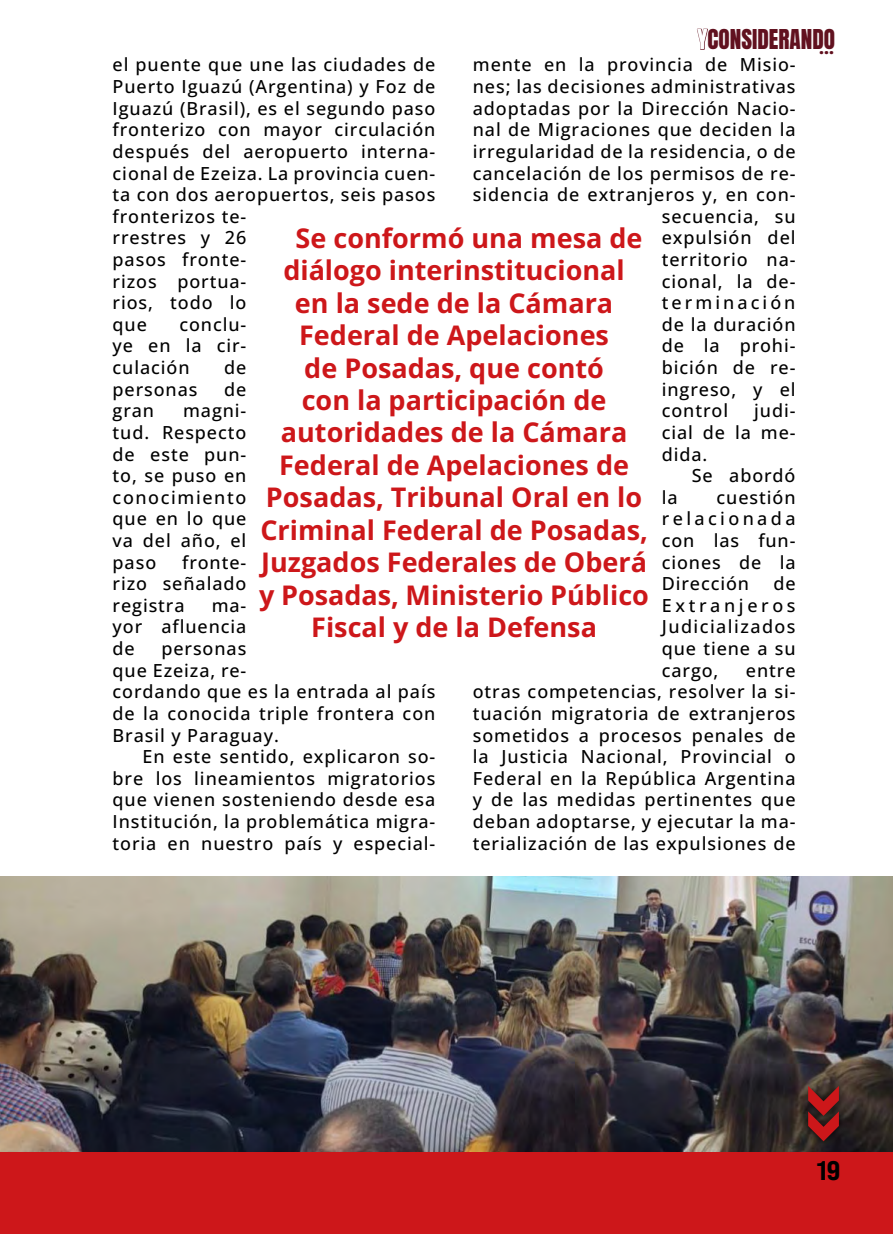
<style>
.page{position:relative;width:893px;height:1234px;background:#fff}
.page>*{position:absolute;margin:0;border:0;box-sizing:border-box;transform-origin:0 0}
.t1{font:700 27px "Open Sans";color:#cd171a}
.t2{font:800 expanded 27px "Bebas Neue Pro";color:#000}
.t3{font:23.25px "Anton";color:#61111f}
.t4{font:500 18px/21.6px "Open Sans";letter-spacing:.05em;color:#000;text-align:justify}
.t5{font:500 18px "Open Sans";letter-spacing:.17em;color:#000}
.t6{font:800 16.95px "Open Sans";color:#61111f}
.s1{color:#fff}
</style>
<div class="page">
<div style="left:0;top:1151px;width:893px;height:82px;background:#cd171a"></div>
<svg style="left:697px;top:28px;width:11px;height:22px"></svg>
<img style="left:0;top:876px;width:893px;height:275px">
<div style="left:799px;top:1078px;width:48px;height:70px;background:#000;opacity:.75"></div>
<svg style="left:808px;top:1085px;width:31px;height:55px"></svg>
<p class="t3" style="left:697px;top:28px;width:139px"><span class="s1">Y</span>CONSIDERANDO</p>
<p class="t6" style="left:819px;top:36px;width:16px">...</p>
<p class="t4" style="left:113px;top:54px;width:324px;text-align:left">el puente que une las ciudades de<br>Puerto Iguazú (Argentina) y Foz de<br>Iguazú (Brasil), es el segundo paso fronterizo con mayor circulación después del aeropuerto interna&shy;cional de Ezeiza. La provincia cuen&shy;ta con dos aeropuertos, seis pasos fronterizos te-<br>rrestres y 26<br>pasos fronte-<br>rizos portua-<br>rios, todo lo<br>que</p>
<p class="t4" style="left:473px;top:54px;width:324px">mente en la provincia de Misio-</p>
<p class="t4" style="left:473px;top:75px;width:324px">nes; las decisiones administrativas</p>
<p class="t4" style="left:473px;top:97px;width:324px">adoptadas por la Dirección Nacio-</p>
<p class="t4" style="left:473px;top:118px;width:324px">nal de Migraciones que deciden la</p>
<p class="t4" style="left:473px;top:140px;width:324px">irregularidad de la residencia, o de</p>
<p class="t4" style="left:473px;top:162px;width:324px">cancelación de los permisos de re-</p>
<p class="t4" style="left:473px;top:183px;width:324px">sidencia de extranjeros y, en con-</p>
<p class="t4" style="left:662px;top:205px;width:135px">secuencia, su</p>
<p class="t4" style="left:662px;top:226px;width:135px">expulsión del</p>
<p class="t4" style="left:662px;top:248px;width:135px">territorio na-</p>
<p class="t4" style="left:662px;top:270px;width:135px">cional, la de-</p>
<p class="t5" style="left:662px;top:290px;width:135px">terminación</p>
<p class="t4" style="left:662px;top:313px;width:135px">de la duración</p>
<p class="t4" style="left:662px;top:334px;width:135px">de la prohi-</p>
<p class="t4" style="left:662px;top:356px;width:135px">bición de re-</p>
<p class="t4" style="left:662px;top:378px;width:135px">ingreso, y el</p>
<p class="t4" style="left:662px;top:399px;width:68px">control</p>
<p class="t1" style="left:296px;top:219px;width:348px">Se conformó una mesa de</p>
<p class="t1" style="left:283px;top:252px;width:343px">diálogo interinstitucional</p>
<p class="t1" style="left:295px;top:284px;width:320px">en la sede de la Cámara</p>
<p class="t1" style="left:299px;top:317px;width:311px">Federal de Apelaciones</p>
<p class="t1" style="left:304px;top:349px;width:301px">de Posadas, que contó</p>
<p class="t1" style="left:302px;top:381px;width:306px">con la participación de</p>
<p class="t1" style="left:281px;top:414px;width:348px">autoridades de la Cámara</p>
<p class="t1" style="left:279px;top:446px;width:351px">Federal de Apelaciones de</p>
<p class="t1" style="left:266px;top:479px;width:378px">Posadas, Tribunal Oral en lo</p>
<p class="t1" style="left:260px;top:511px;width:389px">Criminal Federal de Posadas,</p>
<p class="t1" style="left:261px;top:543px;width:387px">Juzgados Federales de Oberá</p>
<p class="t1" style="left:259px;top:576px;width:391px">y Posadas, Ministerio Público</p>
<p class="t1" style="left:311px;top:608px;width:287px">Fiscal y de la Defensa</p>
<p class="t4" style="left:113px;top:313px;width:135px;text-indent:67px">conclu&shy;ye en la cir&shy;culación</p>
<p class="t4" style="left:224px;top:356px;width:24px">de</p>
<p class="t4" style="left:113px;top:378px;width:86px">personas</p>
<p class="t4" style="left:224px;top:378px;width:24px">de</p>
<p class="t4" style="left:113px;top:399px;width:43px">gran</p>
<p class="t4" style="left:662px;top:399px;width:135px;text-indent:92px">judi&shy;cial de la me&shy;dida.</p>
<p class="t4" style="left:692px;top:464px;width:105px">Se abordó</p>
<p class="t4" style="left:662px;top:486px;width:17px">la</p>
<p class="t4" style="left:113px;top:399px;width:135px;text-indent:70px">magni&shy;tud. Respecto de este pun&shy;to, se puso en conocimiento que en lo que va del año, el paso</p>
<p class="t4" style="left:662px;top:486px;width:135px;text-indent:55px">cuestión relacionada con las fun&shy;ciones de la Dirección</p>
<p class="t4" style="left:113px;top:550px;width:135px;text-indent:70px">fronte&shy;rizo señalado registra</p>
<p class="t4" style="left:662px;top:572px;width:135px;text-indent:112px">de Extranjeros Judicializados que tiene a su cargo,</p>
<p class="t4" style="left:113px;top:594px;width:135px;text-indent:99px">ma&shy;yor afluencia de</p>
<p class="t4" style="left:113px;top:637px;width:324px;text-align:left;text-indent:49px">personas<br>que Ezeiza, re-<br>cordando que es la entrada al país de la conocida triple frontera con<br>Brasil y Paraguay.</p>
<p class="t4" style="left:113px;top:745px;width:324px;text-indent:30px">En este sentido, explicaron so&shy;bre los lineamientos migratorios que vienen sosteniendo desde esa Institución, la problemática migra&shy;toria en nuestro país y especial-</p>
<p class="t4" style="left:473px;top:658px;width:324px;text-indent:273px">entre otras competencias, resolver la si&shy;tuación migratoria de extranjeros sometidos a procesos penales de la Justicia Nacional, Provincial o Federal en la República Argentina y de las medidas pertinentes que deban adoptarse, y ejecutar la ma&shy;terialización de las expulsiones de</p>
<p class="t2" style="left:817px;top:1153px;width:25px">19</p>
</div>
